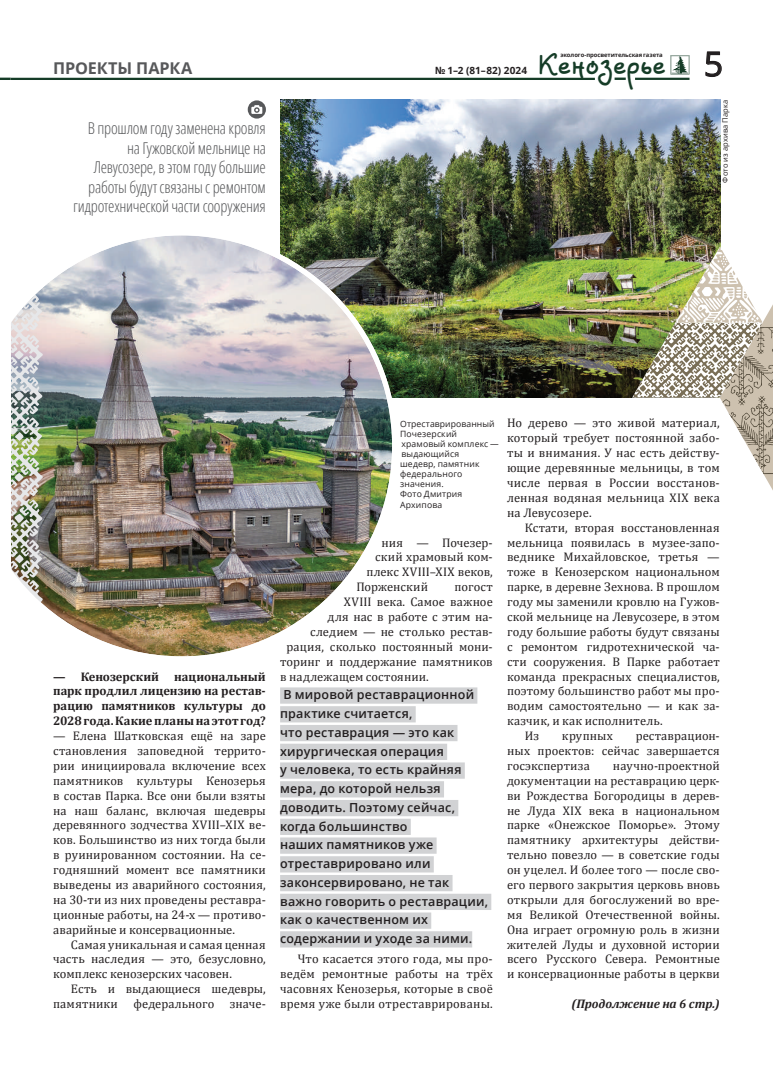
<style>
.page{position:relative;width:773px;height:1074px;background:#fff}
.page>*{position:absolute;margin:0;border:0;box-sizing:border-box;transform-origin:0 0}
.t1{font:700 23.12px "Veles";letter-spacing:-.02em;color:#153c27}
.t2{font:300 condensed 16.25px/19.5px "Open Sans";letter-spacing:-.015em;color:#57585a;text-align:right}
.t3{font:700 16.25px "Open Sans";letter-spacing:-.005em;color:#57585a}
.t4{font:12.5px/14.9px "Cambria";letter-spacing:.005em;color:#231f20;text-align:justify}
.t5{font:600 12.5px/18.8px "Open Sans";letter-spacing:.015em;color:#231f20}
.t6{font:700 12.5px/14.9px "Cambria";letter-spacing:.005em;color:#231f20;text-align:justify}
.t7{font:italic 700 12.5px "Cambria";letter-spacing:-.01em;color:#231f20}
.t8{font:700 10px "Open Sans";letter-spacing:.025em;color:#231f20}
.t9{font:8.62px/10px "Open Sans";letter-spacing:.015em;color:#231f20}
.t10{font:7.5px "Open Sans";letter-spacing:.02em;color:#231f20}
.t11{font:700 5.88px "Open Sans";letter-spacing:-.01em;color:#231f20}
.s1{font-family:"Open Sans";font-weight:400;font-size:33.75px;color:#231f20}
</style>
<div class="page">
<hr style="left:635px;top:78px;width:54px;height:2px;background:#153c27">
<svg style="left:705px;top:51px;width:17px;height:26px"></svg>
<svg style="left:670px;top:55px;width:19px;height:19px"></svg>
<svg style="left:0;top:78px;width:11px;height:2px"></svg>
<hr style="left:11px;top:78px;width:583px;height:2px;background:#153c27">
<svg style="left:614px;top:78px;width:11px;height:2px"></svg>
<div style="left:280px;top:687px;width:197px;height:16px;background:#d1d2d4"></div>
<div style="left:280px;top:706px;width:135px;height:16px;background:#d1d2d4"></div>
<div style="left:280px;top:725px;width:177px;height:16px;background:#d1d2d4"></div>
<div style="left:280px;top:743px;width:167px;height:17px;background:#d1d2d4"></div>
<div style="left:280px;top:762px;width:184px;height:16px;background:#d1d2d4"></div>
<div style="left:280px;top:781px;width:164px;height:16px;background:#d1d2d4"></div>
<div style="left:280px;top:800px;width:178px;height:16px;background:#d1d2d4"></div>
<div style="left:280px;top:818px;width:131px;height:17px;background:#d1d2d4"></div>
<div style="left:280px;top:837px;width:156px;height:16px;background:#d1d2d4"></div>
<div style="left:280px;top:856px;width:153px;height:16px;background:#d1d2d4"></div>
<div style="left:280px;top:875px;width:172px;height:16px;background:#d1d2d4"></div>
<div style="left:280px;top:893px;width:211px;height:17px;background:#d1d2d4"></div>
<div style="left:280px;top:912px;width:151px;height:16px;background:#d1d2d4"></div>
<div style="left:280px;top:931px;width:192px;height:16px;background:#d1d2d4"></div>
<img style="left:280px;top:100px;width:440px;height:297px">
<img style="left:632px;top:246px;width:140px;height:243px">
<svg style="left:248px;top:100px;width:18px;height:19px"></svg>
<img style="left:11px;top:228px;width:388px;height:429px">
<h2 class="t3" style="left:53px;top:57px;width:34px">Проект</h2>
<h2 class="t3" style="left:117px;top:57px;width:76px">ы Парка</h2>
<h2 class="t2" style="left:73px;top:118px;width:194px">В прошлом году заменена кровля на Гужовской мельнице на<br>Левусозере, в этом году большие работы будут связаны с ремонтом гидротехнической части сооружения</h2>
<p class="t8" style="left:435px;top:64px;width:94px">№ 1–2 (81–82) 2024</p>
<h1 class="t1" style="left:539px;top:52px;width:186px">Кенозерье <span class="s1">5</span></h1>
<p class="t11" style="left:560px;top:51px;width:104px">эколого-просветительская газета</p>
<p class="t10" style="left:719px;top:182px;width:84px;rotate:-90deg">Фото из архива Парка</p>
<p class="t6" style="left:53px;top:668px;width:214px">— Кенозерский национальный парк продлил лицензию на рестав&shy;рацию памятников культуры до 2028 года. Какие планы на этот год?</p>
<p class="t4" style="left:53px;top:728px;width:214px">— Елена Шатковская ещё на заре становления заповедной террито&shy;рии инициировала включение всех памятников культуры Кенозерья в состав Парка. Все они были взяты на наш баланс, включая шедевры деревянного зодчества XVIII–XIX ве&shy;ков. Большинство из них тогда были в руинированном состоянии. На се&shy;годняшний момент все памятники выведены из аварийного состояния, на 30-ти из них проведены реставра&shy;ционные работы, на 24-х — противо&shy;аварийные и консервационные.</p>
<p class="t4" style="left:53px;top:936px;width:214px;text-indent:18px">Самая уникальная и самая ценная часть наследия — это, безусловно, комплекс кенозерских часовен.</p>
<p class="t4" style="left:53px;top:981px;width:214px;text-align:right">Есть и выдающиеся шедевры, памятники федерального значе-</p>
<p class="t9" style="left:400px;top:419px;width:100px">Отреставрированный<br>Почезерский храмовый комплекс — выдающийся<br>шедевр, памятник федерального значения.<br>Фото Дмитрия<br>Архипова</p>
<p class="t4" style="left:381px;top:535px;width:113px">ния — Почезер-</p>
<p class="t4" style="left:375px;top:550px;width:119px">ский храмовый ком-</p>
<p class="t4" style="left:366px;top:564px;width:128px">плекс XVIII–XIX веков,</p>
<p class="t4" style="left:356px;top:579px;width:73px">Порженский</p>
<p class="t4" style="left:454px;top:579px;width:40px">погост</p>
<p class="t4" style="left:344px;top:594px;width:150px">XVIII века. Самое важное</p>
<p class="t4" style="left:327px;top:609px;width:166px">для нас в работе с этим на-</p>
<p class="t4" style="left:310px;top:624px;width:184px">следием — не столько рестав-</p>
<p class="t4" style="left:286px;top:639px;width:208px">рация, сколько постоянный мони-</p>
<p class="t4" style="left:280px;top:654px;width:214px">торинг и поддержание памятников</p>
<p class="t4" style="left:280px;top:669px;width:150px">в надлежащем состоянии.</p>
<p class="t5" style="left:280px;top:685px;width:209px">В мировой реставрационной практике считается,<br>что реставрация — это как хирургическая операция<br>у человека, то есть крайняя мера, до которой нельзя доводить. Поэтому сейчас, когда большинство<br>наших памятников уже отреставрировано или законсервировано, не так важно говорить о реставрации, как о качественном их содержании и уходе за ними.</p>
<p class="t4" style="left:280px;top:951px;width:214px;text-indent:18px">Что касается этого года, мы про&shy;ведём ремонтные работы на трёх часовнях Кенозерья, которые в своё время уже были отреставрированы.</p>
<p class="t4" style="left:507px;top:416px;width:214px">Но дерево — это живой материал, который требует постоянной забо&shy;ты и внимания. У нас есть действу&shy;ющие деревянные мельницы, в том числе первая в России восстанов&shy;ленная водяная мельница XIX века на Левусозере.</p>
<p class="t4" style="left:524px;top:520px;width:196px">Кстати, вторая восстановленная</p>
<p class="t4" style="left:507px;top:535px;width:214px">мельница появилась в музее-запо-</p>
<p class="t4" style="left:507px;top:550px;width:214px">веднике Михайловское, третья —</p>
<p class="t4" style="left:507px;top:564px;width:214px">тоже в Кенозерском национальном</p>
<p class="t4" style="left:507px;top:579px;width:214px">парке, в деревне Зехнова. В прошлом</p>
<p class="t4" style="left:507px;top:594px;width:214px">году мы заменили кровлю на Гужов-</p>
<p class="t4" style="left:507px;top:609px;width:214px">ской мельнице на Левусозере, в этом</p>
<p class="t4" style="left:507px;top:624px;width:214px">году большие работы будут связаны</p>
<p class="t4" style="left:507px;top:639px;width:214px">с ремонтом гидротехнической ча-</p>
<p class="t4" style="left:507px;top:654px;width:214px">сти сооружения. В Парке работает</p>
<p class="t4" style="left:507px;top:669px;width:214px">команда прекрасных специалистов,</p>
<p class="t4" style="left:507px;top:683px;width:214px">поэтому большинство работ мы про-</p>
<p class="t4" style="left:507px;top:698px;width:214px">водим самостоятельно — и как за-</p>
<p class="t4" style="left:507px;top:713px;width:157px">казчик, и как исполнитель.</p>
<p class="t4" style="left:524px;top:728px;width:16px">Из</p>
<p class="t4" style="left:562px;top:728px;width:52px">крупных</p>
<p class="t4" style="left:507px;top:728px;width:214px;text-indent:129px">реставрацион&shy;ных проектов: сейчас завершается госэкспертиза</p>
<p class="t4" style="left:507px;top:758px;width:214px;text-indent:106px">научно-проектной документации на реставрацию церк&shy;ви Рождества Богородицы в дерев&shy;не Луда XIX века в национальном парке «Онежское Поморье». Этому памятнику архитектуры действи&shy;тельно повезло — в советские годы он уцелел. И более того — после сво&shy;его первого закрытия церковь вновь открыли для богослужений во вре&shy;мя Великой Отечественной войны.<br>Она играет огромную роль в жизни жителей Луды и духовной истории всего Русского Севера. Ремонтные и консервационные работы в церкви</p>
<p class="t7" style="left:571px;top:995px;width:150px">(Продолжение на 6 стр.)</p>
</div>
